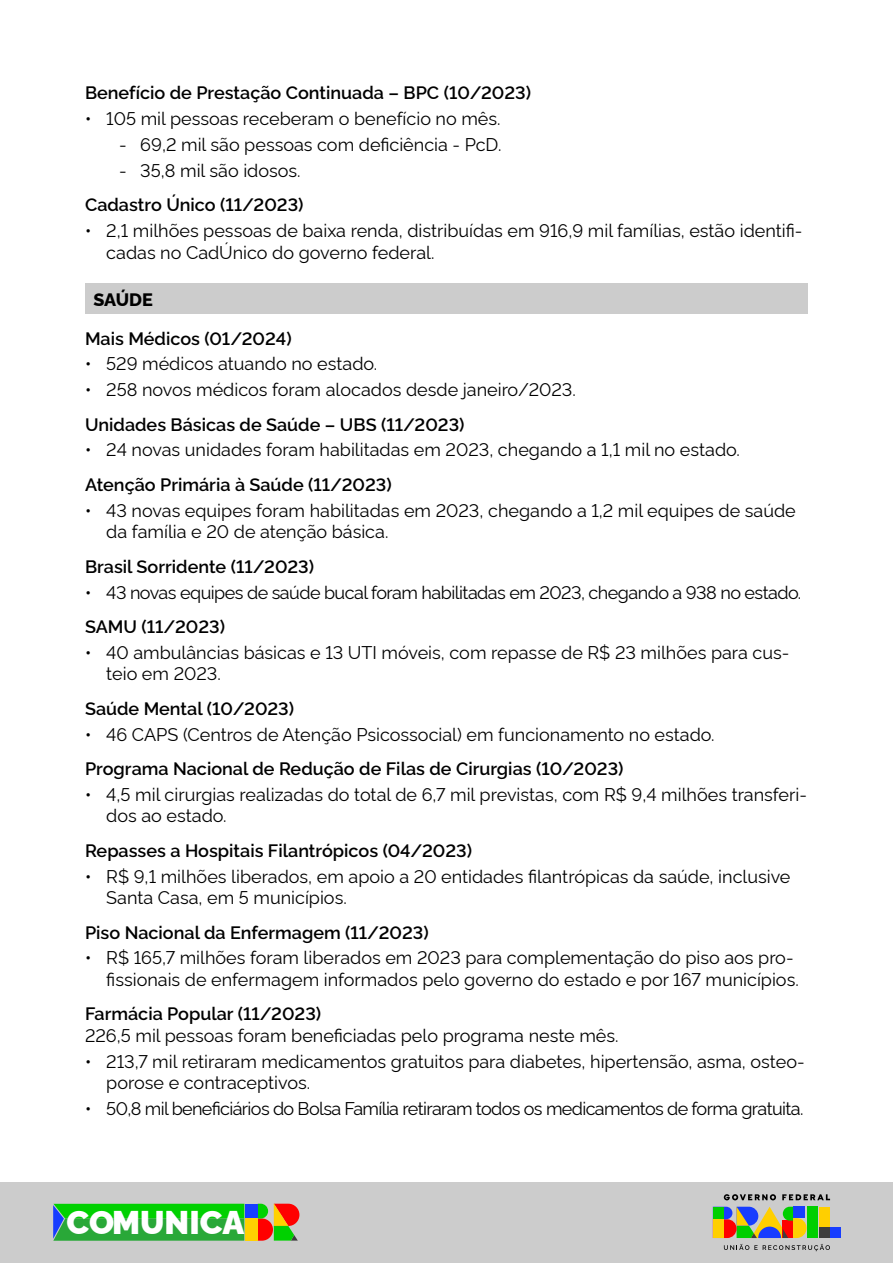
<style>
.page{position:relative;width:893px;height:1263px;background:#fff}
.page>*{position:absolute;margin:0;border:0;box-sizing:border-box;transform-origin:0 0}
.t1{font:900 32.85px "Rawline";color:#fff}
.t2{font:18px/21.6px "Rawline";color:#000}
.t3{font:600 18px "Rawline";color:#000}
.t4{font:18px "Rawline";letter-spacing:-.035em;color:#000}
.t5{font:18px "Rawline";letter-spacing:-.03em;color:#000}
.t6{font:800 18px "Rawline";letter-spacing:-.01em;color:#000}
</style>
<div class="page">
<div style="left:0;top:1182px;width:893px;height:81px;background:#ccc"></div>
<svg style="left:724px;top:1244px;width:106px;height:7px"></svg>
<div style="left:819px;top:1207px;width:11px;height:20px;background:#ffcf00"></div>
<div style="left:830px;top:1227px;width:11px;height:11px;background:#173dff"></div>
<div style="left:819px;top:1227px;width:11px;height:11px;background:#3d3d3d"></div>
<div style="left:807px;top:1207px;width:10px;height:31px;background:#00cf00"></div>
<svg style="left:713px;top:1207px;width:94px;height:31px;background:#979060"></svg>
<svg style="left:724px;top:1194px;width:52px;height:6px"></svg>
<svg style="left:782px;top:1194px;width:48px;height:6px"></svg>
<div style="left:245px;top:1204px;width:13px;height:14px;background:#173dff"></div>
<div style="left:245px;top:1218px;width:13px;height:23px;background:#ffd100"></div>
<svg style="left:53px;top:1204px;width:191px;height:37px;background:#1cb52b"></svg>
<svg style="left:258px;top:1204px;width:41px;height:37px"></svg>
<div style="left:85px;top:283px;width:723px;height:31px;background:#ccc"></div>
<p class="t3" style="left:85px;top:79px;width:448px">Benefício de Prestação Continuada – BPC (10/2023)</p>
<p class="t2" style="left:85px;top:106px;width:417px">• 105 mil pessoas receberam o benefício no mês.</p>
<p class="t2" style="left:119px;top:132px;width:384px">- 69,2 mil são pessoas com deficiência - PcD.</p>
<p class="t2" style="left:119px;top:158px;width:183px">- 35,8 mil são idosos.</p>
<p class="t3" style="left:85px;top:191px;width:220px">Cadastro Único (11/2023)</p>
<p class="t2" style="left:106px;top:218px;width:698px;text-indent:-21px">• 2,1 milhões pessoas de baixa renda, distribuídas em 916,9 mil famílias, estão identifi&shy;cadas no CadÚnico do governo federal.</p>
<p class="t6" style="left:94px;top:286px;width:61px">SAÚDE</p>
<p class="t3" style="left:85px;top:324px;width:208px">Mais Médicos (01/2024)</p>
<p class="t2" style="left:85px;top:351px;width:294px">• 529 médicos atuando no estado.</p>
<p class="t2" style="left:85px;top:377px;width:492px">• 258 novos médicos foram alocados desde janeiro/2023.</p>
<p class="t3" style="left:85px;top:410px;width:381px">Unidades Básicas de Saúde – UBS (11/2023)</p>
<p class="t2" style="left:85px;top:437px;width:656px">• 24 novas unidades foram habilitadas em 2023, chegando a 1,1 mil no estado.</p>
<p class="t3" style="left:85px;top:470px;width:308px">Atenção Primária à Saúde (11/2023)</p>
<p class="t2" style="left:106px;top:498px;width:691px;text-indent:-21px">• 43 novas equipes foram habilitadas em 2023, chegando a 1,2 mil equipes de saúde da família e 20 de atenção básica.</p>
<p class="t3" style="left:85px;top:552px;width:231px">Brasil Sorridente (11/2023)</p>
<p class="t5" style="left:85px;top:578px;width:718px">• 43 novas equipes de saúde bucal foram habilitadas em 2023, chegando a 938 no estado.</p>
<p class="t3" style="left:85px;top:612px;width:141px">SAMU (11/2023)</p>
<p class="t2" style="left:106px;top:640px;width:685px;text-indent:-21px">• 40 ambulâncias básicas e 13 UTI móveis, com repasse de R$ 23 milhões para cus&shy;teio em 2023.</p>
<p class="t3" style="left:85px;top:694px;width:211px">Saúde Mental (10/2023)</p>
<p class="t2" style="left:85px;top:721px;width:631px">• 46 CAPS (Centros de Atenção Psicossocial) em funcionamento no estado.</p>
<p class="t3" style="left:85px;top:754px;width:540px">Programa Nacional de Redução de Filas de Cirurgias (10/2023)</p>
<p class="t2" style="left:106px;top:782px;width:702px;text-indent:-21px">• 4,5 mil cirurgias realizadas do total de 6,7 mil previstas, com R$ 9,4 milhões transferi&shy;dos ao estado.</p>
<p class="t3" style="left:85px;top:836px;width:388px">Repasses a Hospitais Filantrópicos (04/2023)</p>
<p class="t2" style="left:106px;top:863px;width:686px;text-indent:-21px">• R$ 9,1 milhões liberados, em apoio a 20 entidades filantrópicas da saúde, inclusive<br>Santa Casa, em 5 municípios.</p>
<p class="t3" style="left:85px;top:918px;width:345px">Piso Nacional da Enfermagem (11/2023)</p>
<p class="t2" style="left:85px;top:945px;width:715px;text-align:right">• R$ 165,7 milhões foram liberados em 2023 para complementação do piso aos pro&shy;fissionais de enfermagem informados pelo governo do estado e por 167 municípios.</p>
<p class="t3" style="left:85px;top:1000px;width:238px">Farmácia Popular (11/2023)</p>
<p class="t2" style="left:85px;top:1023px;width:535px">226,5 mil pessoas foram beneficiadas pelo programa neste mês.</p>
<p class="t2" style="left:106px;top:1049px;width:700px;text-indent:-21px">• 213,7 mil retiraram medicamentos gratuitos para diabetes, hipertensão, asma, osteo&shy;porose e contraceptivos.</p>
<p class="t4" style="left:85px;top:1095px;width:720px">• 50,8 mil beneficiários do Bolsa Família retiraram todos os medicamentos de forma gratuita.</p>
<h1 class="t1" style="left:67px;top:1197px;width:179px">COMUNICA</h1>
</div>
